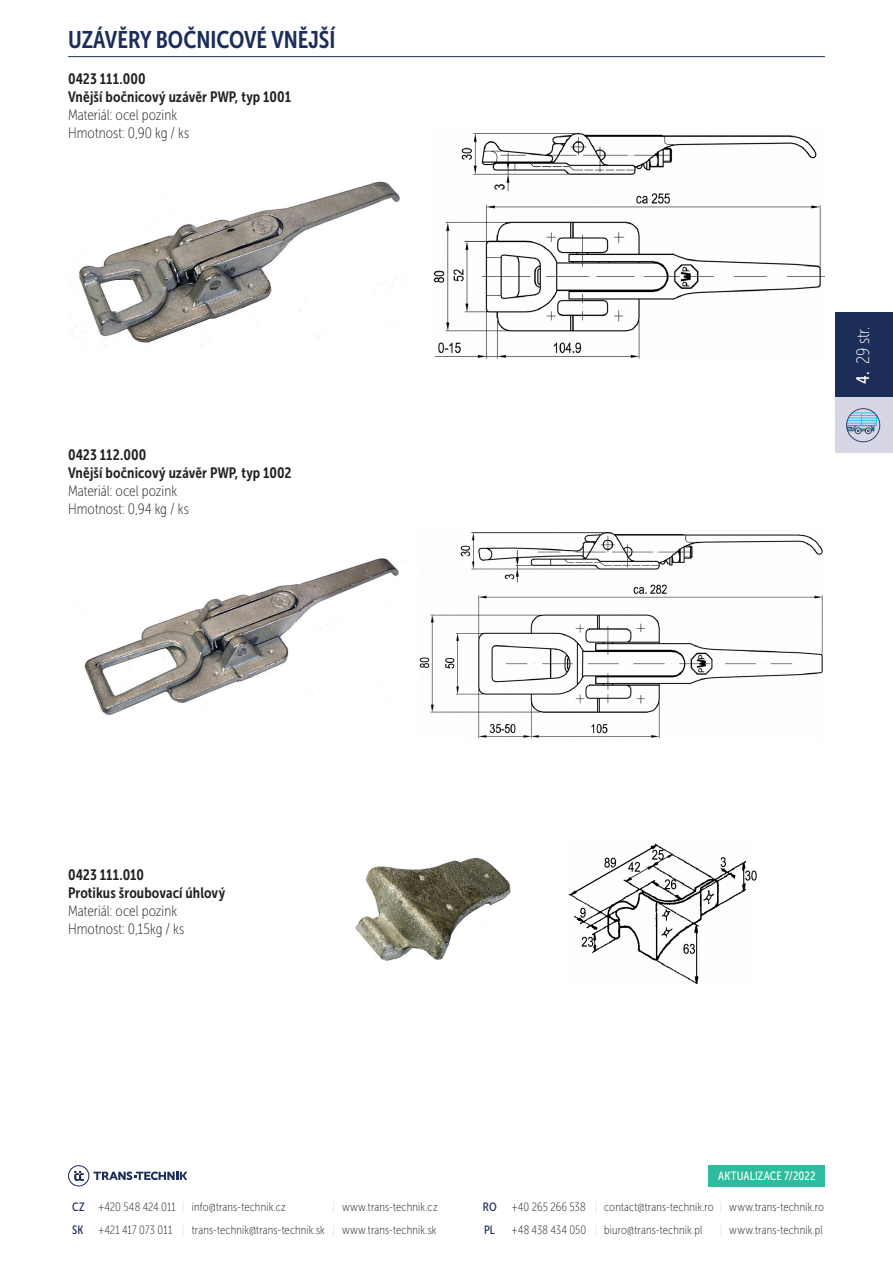
<style>
.page{position:relative;width:893px;height:1263px;background:#fff}
.page>*{position:absolute;margin:0;border:0;box-sizing:border-box;transform-origin:0 0}
.Nadpis_záhlaví{font:24px "Museo Sans Cond 700";color:#1c2d5a}
.t1{font:18px "Museo Sans Cond 100";color:#fff}
.t2{font:15px "Museo Sans Cond 700";letter-spacing:.005em;color:#231f20}
.t3{font:15px "Museo Sans Cond 100";letter-spacing:.005em;color:#231f20}
.t4{font:12px "Museo Sans Cond 100";letter-spacing:.015em;color:#231f20}
.t5{font:12px "Museo Sans Cond 500";letter-spacing:.01em;color:#fff}
.t6{font:12px "Museo Sans Cond 500";letter-spacing:.01em;color:#1c2d5a}
.s1{font-family:"Museo Sans Cond 500"}
</style>
<div class="page">
<img style="left:433px;top:132px;width:392px;height:227px">
<img style="left:419px;top:532px;width:404px;height:207px">
<img style="left:568px;top:843px;width:189px;height:141px">
<img style="left:72px;top:181px;width:336px;height:164px">
<img style="left:75px;top:558px;width:332px;height:158px">
<img style="left:355px;top:858px;width:156px;height:103px">
<div style="left:709px;top:1165px;width:116px;height:21px;background:#2dbc9d"></div>
<svg style="left:68px;top:1165px;width:119px;height:21px"></svg>
<div style="left:836px;top:313px;width:57px;height:85px;background:#1c2d5a"></div>
<div style="left:836px;top:398px;width:57px;height:55px;background:#d6d6e4"></div>
<svg style="left:846px;top:408px;width:34px;height:34px"></svg>
<hr style="left:68px;top:56px;width:757px;height:1px;background:#1c2d5a">
<p class="Nadpis_záhlaví" style="left:68px;top:26px;width:269px">UZÁVĚRY BOČNICOVÉ VNĚJŠÍ</p>
<p class="t2" style="left:68px;top:70px;width:79px">0423 111.000</p>
<p class="t2" style="left:68px;top:88px;width:225px">Vnější bočnicový uzávěr PWP, typ 1001</p>
<p class="t3" style="left:68px;top:106px;width:111px">Materiál: ocel pozink</p>
<p class="t3" style="left:68px;top:124px;width:123px">Hmotnost: 0,90 kg / ks</p>
<p class="t2" style="left:68px;top:447px;width:80px">0423 112.000</p>
<p class="t2" style="left:68px;top:465px;width:225px">Vnější bočnicový uzávěr PWP, typ 1002</p>
<p class="t3" style="left:68px;top:483px;width:111px">Materiál: ocel pozink</p>
<p class="t3" style="left:68px;top:501px;width:122px">Hmotnost: 0,94 kg / ks</p>
<h2 class="t1" style="left:853px;top:384px;width:59px;rotate:-90deg"><span class="s1">4.</span> 29 str.</h2>
<p class="t2" style="left:68px;top:866px;width:78px">0423 111.010</p>
<p class="t2" style="left:68px;top:884px;width:159px">Protikus šroubovací úhlový</p>
<p class="t3" style="left:68px;top:903px;width:111px">Materiál: ocel pozink</p>
<p class="t3" style="left:68px;top:921px;width:118px">Hmotnost: 0,15kg / ks</p>
<p class="t5" style="left:718px;top:1169px;width:99px">AKTUALIZACE 7/2022</p>
<p class="t6" style="left:72px;top:1201px;width:14px">CZ</p>
<p class="t6" style="left:483px;top:1200px;width:15px">RO</p>
<p class="t6" style="left:72px;top:1223px;width:13px">SK</p>
<p class="t6" style="left:484px;top:1223px;width:12px">PL</p>
<p class="t4" style="left:98px;top:1201px;width:79px">+420 548 424 011</p>
<p class="t4" style="left:512px;top:1201px;width:75px">+40 265 266 538</p>
<p class="t4" style="left:98px;top:1223px;width:75px">+421 417 073 011</p>
<p class="t4" style="left:512px;top:1223px;width:76px">+48 438 434 050</p>
<p class="t4" style="left:192px;top:1201px;width:95px">info@trans-technik.cz</p>
<p class="t4" style="left:604px;top:1201px;width:111px">contact@trans-technik.ro</p>
<p class="t4" style="left:192px;top:1223px;width:135px">trans-technik@trans-technik.sk</p>
<p class="t4" style="left:604px;top:1223px;width:100px">biuro@trans-technik.pl</p>
<p class="t4" style="left:342px;top:1201px;width:97px">www.trans-technik.cz</p>
<p class="t4" style="left:729px;top:1201px;width:96px">www.trans-technik.ro</p>
<p class="t4" style="left:342px;top:1223px;width:96px">www.trans-technik.sk</p>
<p class="t4" style="left:729px;top:1223px;width:95px">www.trans-technik.pl</p>
</div>
